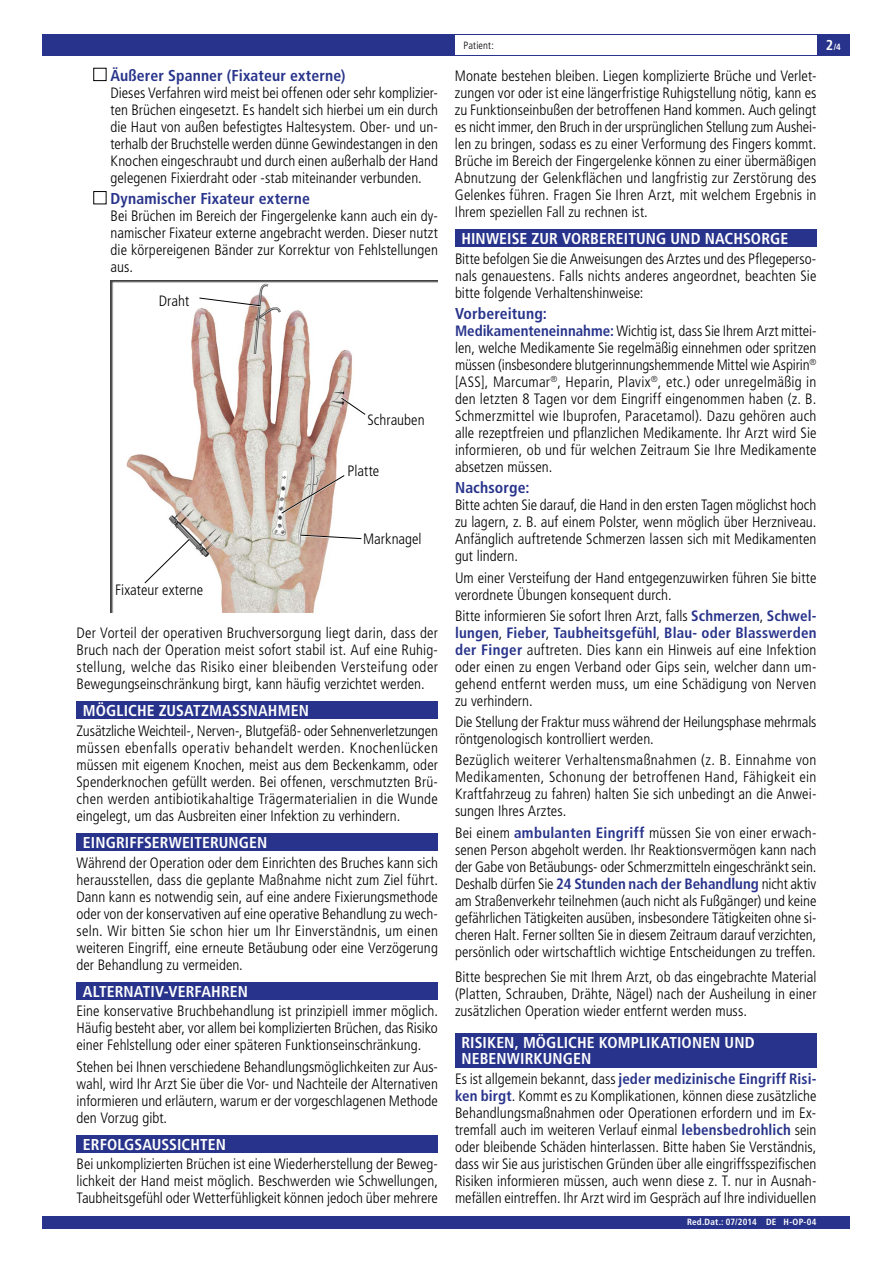
<style>
.page{position:relative;width:893px;height:1263px;background:#fff}
.page>*{position:absolute;margin:0;border:0;box-sizing:border-box;transform-origin:0 0}
.t1{font:700 condensed 15.75px/15.8px "Frutiger LT Pro";letter-spacing:.005em;color:#fff}
.t2{font:700 condensed 15.75px "Frutiger LT Pro";letter-spacing:.005em;color:#28348b}
.t3{font:300 condensed 15px/17px "Frutiger LT Pro";color:#000;text-align:justify}
.t4{font:300 condensed 10.5px "Frutiger LT Pro";letter-spacing:.015em;color:#000}
.t5{font:700 condensed 9px "Frutiger LT Pro";letter-spacing:.025em;color:#fff}
.s1{font-size:14.25px}
.s2{font-weight:700;color:#28348b}
</style>
<div class="page">
<div style="left:43px;top:1216px;width:807px;height:13px;background:#28348b"></div>
<div style="left:43px;top:34px;width:807px;height:21px;background:#28348b"></div>
<div style="left:455px;top:35px;width:361px;height:19px;background:#fff"></div>
<div style="left:94px;top:68px;width:12px;height:13px;border:1px solid #000"></div>
<div style="left:94px;top:191px;width:12px;height:13px;border:1px solid #000"></div>
<div style="left:109px;top:271px;width:330px;height:343px;background:#000;opacity:.75"></div>
<div style="left:77px;top:702px;width:361px;height:17px;background:#28348b"></div>
<div style="left:77px;top:833px;width:361px;height:17px;background:#28348b"></div>
<div style="left:77px;top:982px;width:361px;height:17px;background:#28348b"></div>
<div style="left:77px;top:1135px;width:361px;height:17px;background:#28348b"></div>
<div style="left:455px;top:230px;width:361px;height:17px;background:#28348b"></div>
<div style="left:455px;top:1033px;width:361px;height:34px;background:#28348b"></div>
<svg style="left:281px;top:474px;width:64px;height:40px"></svg>
<svg style="left:299px;top:534px;width:63px;height:5px"></svg>
<svg style="left:144px;top:538px;width:46px;height:46px"></svg>
<svg style="left:340px;top:397px;width:26px;height:18px"></svg>
<svg style="left:199px;top:297px;width:62px;height:10px"></svg>
<p class="t2" style="left:110px;top:66px;width:237px">Äußerer Spanner (Fixateur externe)</p>
<p class="t3" style="left:111px;top:84px;width:329px">Dieses Verfahren wird meist bei offenen oder sehr komplizier&shy;ten Brüchen eingesetzt. Es handelt sich hierbei um ein durch die Haut von außen befestigtes Haltesystem. Ober- und un&shy;terhalb der Bruchstelle werden dünne Gewindestangen in den Knochen eingeschraubt und durch einen außerhalb der Hand gelegenen Fixierdraht oder -stab miteinander verbunden.</p>
<p class="t2" style="left:110px;top:189px;width:201px">Dynamischer Fixateur externe</p>
<p class="t3" style="left:111px;top:208px;width:329px">Bei Brüchen im Bereich der Fingergelenke kann auch ein dy&shy;namischer Fixateur externe angebracht werden. Dieser nutzt die körpereigenen Bänder zur Korrektur von Fehlstellungen aus.</p>
<p class="t3" style="left:159px;top:293px;width:32px">Draht</p>
<p class="t3" style="left:115px;top:582px;width:89px">Fixateur externe</p>
<p class="t3" style="left:367px;top:412px;width:59px">Schrauben</p>
<p class="t3" style="left:348px;top:463px;width:33px">Platte</p>
<p class="t3" style="left:363px;top:531px;width:60px">Marknagel</p>
<p class="t3" style="left:77px;top:624px;width:363px">Der Vorteil der operativen Bruchversorgung liegt darin, dass der Bruch nach der Operation meist sofort stabil ist. Auf eine Ruhig&shy;stellung, welche das Risiko einer bleibenden Versteifung oder Bewegungseinschränkung birgt, kann häufig verzichtet werden.</p>
<p class="t1" style="left:83px;top:703px;width:227px">MÖGLICHE ZUSATZMASSNAHMEN</p>
<p class="t3" style="left:77px;top:722px;width:363px">Zusätzliche Weichteil-, Nerven-, Blutgefäß- oder Sehnenverletzungen müssen ebenfalls operativ behandelt werden. Knochenlücken müssen mit eigenem Knochen, meist aus dem Beckenkamm, oder Spenderknochen gefüllt werden. Bei offenen, verschmutzten Brü&shy;chen werden antibiotikahaltige Trägermaterialien in die Wunde eingelegt, um das Ausbreiten einer Infektion zu verhindern.</p>
<p class="t1" style="left:83px;top:834px;width:186px">EINGRIFFSERWEITERUNGEN</p>
<p class="t3" style="left:77px;top:854px;width:363px">Während der Operation oder dem Einrichten des Bruches kann sich herausstellen, dass die geplante Maßnahme nicht zum Ziel führt.<br>Dann kann es notwendig sein, auf eine andere Fixierungsmethode oder von der konservativen auf eine operative Behandlung zu wech&shy;seln. Wir bitten Sie schon hier um Ihr Einverständnis, um einen weiteren Eingriff, eine erneute Betäubung oder eine Verzögerung der Behandlung zu vermeiden.</p>
<p class="t1" style="left:83px;top:983px;width:167px">ALTERNATIV-VERFAHREN</p>
<p class="t3" style="left:77px;top:1003px;width:363px">Eine konservative Bruchbehandlung ist prinzipiell immer möglich.<br>Häufig besteht aber, vor allem bei komplizierten Brüchen, das Risiko einer Fehlstellung oder einer späteren Funktionseinschränkung.</p>
<p class="t3" style="left:77px;top:1058px;width:363px">Stehen bei Ihnen verschiedene Behandlungsmöglichkeiten zur Aus&shy;wahl, wird Ihr Arzt Sie über die Vor- und Nachteile der Alternativen informieren und erläutern, warum er der vorgeschlagenen Methode den Vorzug gibt.</p>
<p class="t1" style="left:83px;top:1136px;width:145px">ERFOLGSAUSSICHTEN</p>
<p class="t3" style="left:77px;top:1156px;width:363px">Bei unkomplizierten Brüchen ist eine Wiederherstellung der Beweg&shy;lichkeit der Hand meist möglich. Beschwerden wie Schwellungen, Taubheitsgefühl oder Wetterfühligkeit können jedoch über mehrere</p>
<p class="t4" style="left:463px;top:39px;width:32px">Patient:</p>
<p class="t5" style="left:826px;top:42px;width:16px"><span class="s1">2</span>/4</p>
<p class="t3" style="left:455px;top:67px;width:363px">Monate bestehen bleiben. Liegen komplizierte Brüche und Verlet&shy;zungen vor oder ist eine längerfristige Ruhigstellung nötig, kann es zu Funktionseinbußen der betroffenen Hand kommen. Auch gelingt es nicht immer, den Bruch in der ursprünglichen Stellung zum Aushei&shy;len zu bringen, sodass es zu einer Verformung des Fingers kommt.<br>Brüche im Bereich der Fingergelenke können zu einer übermäßigen Abnutzung der Gelenkflächen und langfristig zur Zerstörung des Gelenkes führen. Fragen Sie Ihren Arzt, mit welchem Ergebnis in Ihrem speziellen Fall zu rechnen ist.</p>
<p class="t1" style="left:461px;top:231px;width:328px">HINWEISE ZUR VORBEREITUNG UND NACHSORGE</p>
<p class="t3" style="left:455px;top:250px;width:363px">Bitte befolgen Sie die Anweisungen des Arztes und des Pflegeperso&shy;nals genauestens. Falls nichts anderes angeordnet, beachten Sie bitte folgende Verhaltenshinweise:</p>
<p class="t2" style="left:455px;top:304px;width:93px">Vorbereitung:</p>
<p class="t3" style="left:455px;top:322px;width:363px"><span class="s2">Medikamenteneinnahme:</span> Wichtig ist, dass Sie Ihrem Arzt mittei&shy;len, welche Medikamente Sie regelmäßig einnehmen oder spritzen müssen (insbesondere blutgerinnungshemmende Mittel wie Aspirin<sup>® </sup>[ASS], Marcumar<sup>®</sup>, Heparin, Plavix<sup>®</sup>, etc.) oder unregelmäßig in den letzten 8 Tagen vor dem Eingriff eingenommen haben (z. B.<br>Schmerzmittel wie Ibuprofen, Paracetamol). Dazu gehören auch alle rezeptfreien und pflanzlichen Medikamente. Ihr Arzt wird Sie informieren, ob und für welchen Zeitraum Sie Ihre Medikamente absetzen müssen.</p>
<p class="t2" style="left:455px;top:478px;width:76px">Nachsorge:</p>
<p class="t3" style="left:455px;top:497px;width:363px">Bitte achten Sie darauf, die Hand in den ersten Tagen möglichst hoch zu lagern, z. B. auf einem Polster, wenn möglich über Herzniveau.<br>Anfänglich auftretende Schmerzen lassen sich mit Medikamenten gut lindern.</p>
<p class="t3" style="left:455px;top:569px;width:363px">Um einer Versteifung der Hand entgegenzuwirken führen Sie bitte verordnete Übungen konsequent durch.</p>
<p class="t3" style="left:455px;top:607px;width:363px">Bitte informieren Sie sofort Ihren Arzt, falls <span class="s2">Schmerzen</span>, <span class="s2">Schwel&shy;lungen</span>, <span class="s2">Fieber</span>, <span class="s2">Taubheitsgefühl</span>, <span class="s2">Blau- oder Blasswerden der Finger</span> auftreten. Dies kann ein Hinweis auf eine Infektion oder einen zu engen Verband oder Gips sein, welcher dann um&shy;gehend entfernt werden muss, um eine Schädigung von Nerven zu verhindern.</p>
<p class="t3" style="left:455px;top:714px;width:363px">Die Stellung der Fraktur muss während der Heilungsphase mehrmals röntgenologisch kontrolliert werden.</p>
<p class="t3" style="left:455px;top:752px;width:363px">Bezüglich weiterer Verhaltensmaßnahmen (z. B. Einnahme von Medikamenten, Schonung der betroffenen Hand, Fähigkeit ein Kraftfahrzeug zu fahren) halten Sie sich unbedingt an die Anwei&shy;sungen Ihres Arztes.</p>
<p class="t3" style="left:455px;top:824px;width:363px">Bei einem <span class="s2">ambulanten Eingriff</span> müssen Sie von einer erwach&shy;senen Person abgeholt werden. Ihr Reaktionsvermögen kann nach der Gabe von Betäubungs- oder Schmerzmitteln eingeschränkt sein.<br>Deshalb dürfen Sie <span class="s2">24 Stunden nach der Behandlung</span> nicht aktiv am Straßenverkehr teilnehmen (auch nicht als Fußgänger) und keine gefährlichen Tätigkeiten ausüben, insbesondere Tätigkeiten ohne si&shy;cheren Halt. Ferner sollten Sie in diesem Zeitraum darauf verzichten, persönlich oder wirtschaftlich wichtige Entscheidungen zu treffen.</p>
<p class="t3" style="left:455px;top:969px;width:363px">Bitte besprechen Sie mit Ihrem Arzt, ob das eingebrachte Material (Platten, Schrauben, Drähte, Nägel) nach der Ausheilung in einer zusätzlichen Operation wieder entfernt werden muss.</p>
<p class="t1" style="left:461px;top:1035px;width:295px">RISIKEN, MÖGLICHE KOMPLIKATIONEN UND<br>NEBENWIRKUNGEN</p>
<p class="t3" style="left:455px;top:1071px;width:363px">Es ist allgemein bekannt, dass <span class="s2">jeder medizinische Eingriff Risi&shy;ken birgt</span>. Kommt es zu Komplikationen, können diese zusätzliche Behandlungsmaßnahmen oder Operationen erfordern und im Ex&shy;tremfall auch im weiteren Verlauf einmal <span class="s2">lebensbedrohlich</span> sein oder bleibende Schäden hinterlassen. Bitte haben Sie Verständnis, dass wir Sie aus juristischen Gründen über alle eingriffsspezifischen Risiken informieren müssen, auch wenn diese z. T. nur in Ausnah&shy;mefällen eintreffen. Ihr Arzt wird im Gespräch auf Ihre individuellen</p>
<p class="t5" style="left:687px;top:1216px;width:131px">Red.Dat.: 07/2014 DE H-OP-04</p>
</div>
